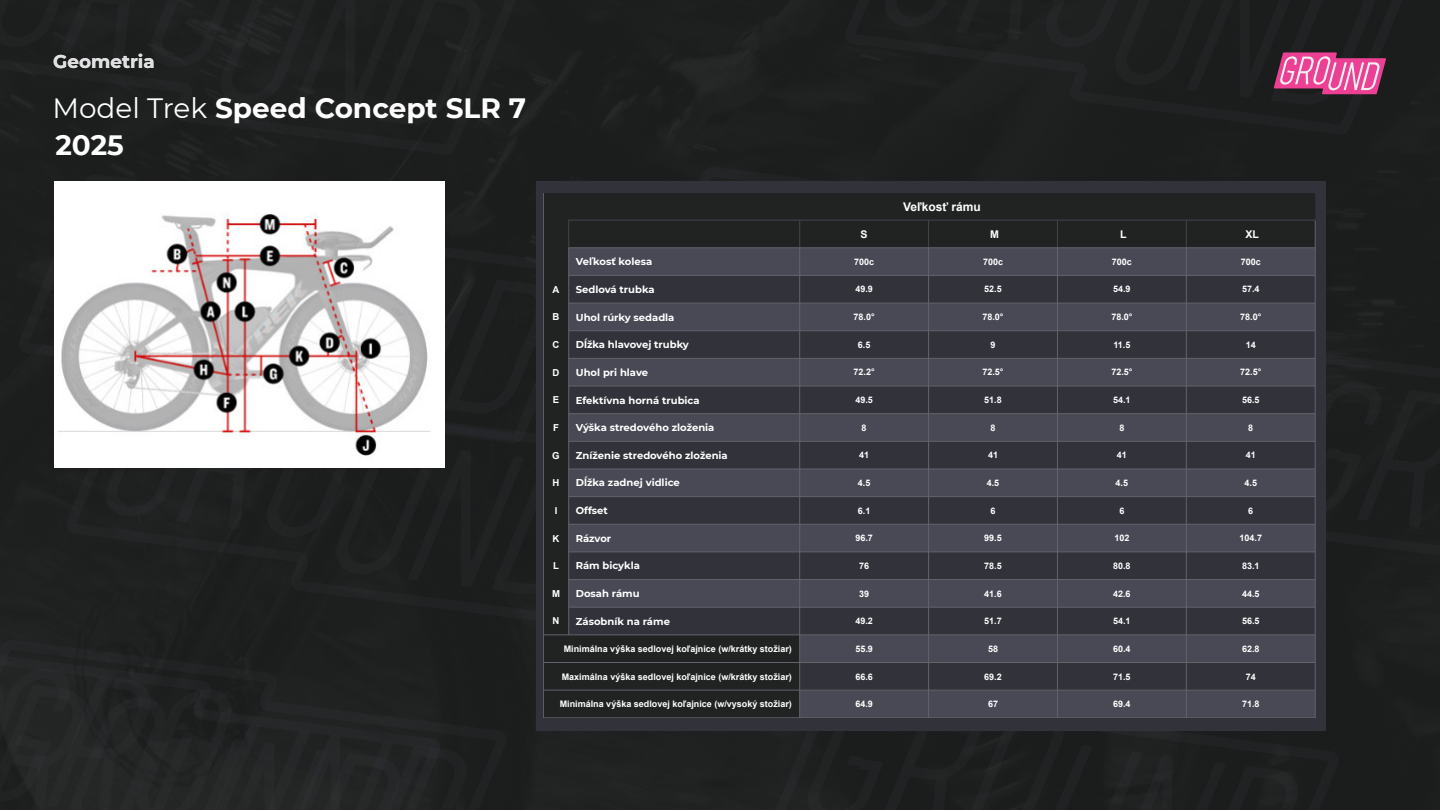
<style>
.page{position:relative;width:1440px;height:810px;background:#1c1e1d}
.page>*{position:absolute;margin:0;border:0;box-sizing:border-box;transform-origin:0 0}
.t1{font:700 27.9px "Montserrat";color:#fff}
.t2{font:700 18.4px "Montserrat";color:#e0e0e2}
.t3{font:700 12px "Arial";color:#fff}
.t4{font:700 10.6px "Arial";color:#fff}
.t5{font:700 10px "Montserrat";color:#fff}
.t6{font:700 9.6px "Arial";color:#fff}
.t7{font:700 9px "Arial";color:#fff}
.s1{font-weight:400}
</style>
<div class="page">
<div style="left:0;top:0;width:523px;height:155px;background:#1e201f"></div>
<div style="left:844px;top:0;width:574px;height:135px;background:#1d1f1e"></div>
<div style="left:17px;top:174px;width:574px;height:270px;background:#1c1e1d"></div>
<div style="left:0;top:639px;width:508px;height:171px;background:#222323"></div>
<div style="left:65px;top:354px;width:471px;height:271px;background:#1e1f1f"></div>
<div style="left:635px;top:166px;width:574px;height:15px;background:#1c1e1d"></div>
<div style="left:766px;top:660px;width:574px;height:150px;background:#1d1f1e"></div>
<div style="left:1326px;top:353px;width:114px;height:270px;background:#1c1e1d"></div>
<div style="left:536px;top:181px;width:790px;height:549px;background:#31323a"></div>
<div style="left:544px;top:195px;width:771px;height:522px;background:#212322"></div>
<svg style="left:569px;top:248px;width:746px;height:469px;fill:#494955"></svg>
<svg style="left:569px;top:331px;width:746px;height:359px"></svg>
<svg style="left:569px;top:359px;width:746px;height:248px;fill:#494955"></svg>
<svg style="left:568px;top:220px;width:1px;height:27px"></svg>
<svg style="left:799px;top:221px;width:1px;height:26px"></svg>
<svg style="left:928px;top:221px;width:1px;height:26px"></svg>
<svg style="left:1057px;top:221px;width:1px;height:26px"></svg>
<svg style="left:1186px;top:221px;width:1px;height:26px"></svg>
<hr style="left:543px;top:194px;width:1px;height:524px;background:#63636c">
<hr style="left:1315px;top:221px;width:1px;height:497px;background:#63636c">
<hr style="left:568px;top:247px;width:1px;height:388px;background:#63636c">
<hr style="left:799px;top:248px;width:1px;height:470px;background:#63636c">
<hr style="left:928px;top:248px;width:1px;height:470px;background:#63636c">
<hr style="left:1057px;top:248px;width:1px;height:470px;background:#63636c">
<hr style="left:1186px;top:248px;width:1px;height:470px;background:#63636c">
<hr style="left:569px;top:220px;width:746px;height:1px;background:#43444f">
<hr style="left:543px;top:194px;width:772px;height:1px;background:#63636c">
<hr style="left:569px;top:247px;width:746px;height:1px;background:#63636c">
<hr style="left:569px;top:275px;width:746px;height:1px;background:#63636c">
<hr style="left:569px;top:303px;width:746px;height:1px;background:#63636c">
<hr style="left:569px;top:330px;width:746px;height:1px;background:#63636c">
<hr style="left:569px;top:358px;width:746px;height:1px;background:#63636c">
<hr style="left:569px;top:386px;width:746px;height:1px;background:#63636c">
<hr style="left:569px;top:413px;width:746px;height:1px;background:#63636c">
<hr style="left:569px;top:441px;width:746px;height:1px;background:#63636c">
<hr style="left:569px;top:469px;width:746px;height:1px;background:#63636c">
<hr style="left:569px;top:496px;width:746px;height:1px;background:#63636c">
<hr style="left:569px;top:524px;width:746px;height:1px;background:#63636c">
<hr style="left:569px;top:552px;width:746px;height:1px;background:#63636c">
<hr style="left:569px;top:579px;width:746px;height:1px;background:#63636c">
<hr style="left:569px;top:607px;width:746px;height:1px;background:#63636c">
<hr style="left:543px;top:634px;width:772px;height:1px;background:#63636c">
<hr style="left:543px;top:662px;width:772px;height:1px;background:#63636c">
<hr style="left:543px;top:690px;width:772px;height:1px;background:#63636c">
<hr style="left:543px;top:717px;width:772px;height:1px;background:#63636c">
<svg style="left:1274px;top:52px;width:112px;height:42px;background:#c3598e"></svg>
<img style="left:54px;top:181px;width:391px;height:287px">
<p class="t2" style="left:53px;top:51px;width:103px">Geometria</p>
<p class="t1" style="left:52px;top:91px;width:475px"><span class="s1">Model Trek</span> Speed Concept SLR 7</p>
<p class="t1" style="left:56px;top:128px;width:70px">2025</p>
<p class="t3" style="left:903px;top:202px;width:79px">Veľkosť rámu</p>
<p class="t4" style="left:861px;top:230px;width:9px">S</p>
<p class="t4" style="left:990px;top:230px;width:10px">M</p>
<p class="t4" style="left:1120px;top:230px;width:8px">L</p>
<p class="t4" style="left:1245px;top:230px;width:15px">XL</p>
<p class="t5" style="left:576px;top:256px;width:78px">Veľkosť kolesa</p>
<p class="t7" style="left:854px;top:258px;width:22px">700c</p>
<p class="t7" style="left:983px;top:258px;width:22px">700c</p>
<p class="t7" style="left:1112px;top:258px;width:22px">700c</p>
<p class="t7" style="left:1241px;top:258px;width:22px">700c</p>
<p class="t6" style="left:553px;top:286px;width:8px">A</p>
<p class="t5" style="left:576px;top:283px;width:80px">Sedlová trubka</p>
<p class="t7" style="left:855px;top:286px;width:19px">49.9</p>
<p class="t7" style="left:984px;top:286px;width:19px">52.5</p>
<p class="t7" style="left:1113px;top:286px;width:19px">54.9</p>
<p class="t7" style="left:1242px;top:286px;width:19px">57.4</p>
<p class="t6" style="left:553px;top:313px;width:8px">B</p>
<p class="t5" style="left:576px;top:311px;width:100px">Uhol rúrky sedadla</p>
<p class="t7" style="left:854px;top:314px;width:23px">78.0°</p>
<p class="t7" style="left:982px;top:314px;width:23px">78.0°</p>
<p class="t7" style="left:1111px;top:314px;width:23px">78.0°</p>
<p class="t7" style="left:1240px;top:314px;width:23px">78.0°</p>
<p class="t6" style="left:553px;top:341px;width:8px">C</p>
<p class="t5" style="left:576px;top:339px;width:115px">Dĺžka hlavovej trubky</p>
<p class="t7" style="left:858px;top:341px;width:14px">6.5</p>
<p class="t7" style="left:991px;top:341px;width:7px">9</p>
<p class="t7" style="left:1113px;top:341px;width:19px">11.5</p>
<p class="t7" style="left:1246px;top:341px;width:12px">14</p>
<p class="t6" style="left:553px;top:369px;width:8px">D</p>
<p class="t5" style="left:576px;top:366px;width:74px">Uhol pri hlave</p>
<p class="t7" style="left:854px;top:369px;width:23px">72.2°</p>
<p class="t7" style="left:982px;top:369px;width:23px">72.5°</p>
<p class="t7" style="left:1111px;top:369px;width:23px">72.5°</p>
<p class="t7" style="left:1240px;top:369px;width:23px">72.5°</p>
<p class="t6" style="left:553px;top:396px;width:8px">E</p>
<p class="t5" style="left:576px;top:394px;width:125px">Efektívna horná trubica</p>
<p class="t7" style="left:855px;top:397px;width:19px">49.5</p>
<p class="t7" style="left:984px;top:397px;width:19px">51.8</p>
<p class="t7" style="left:1113px;top:397px;width:19px">54.1</p>
<p class="t7" style="left:1242px;top:397px;width:19px">56.5</p>
<p class="t6" style="left:553px;top:424px;width:7px">F</p>
<p class="t5" style="left:576px;top:422px;width:140px">Výška stredového zloženia</p>
<p class="t7" style="left:862px;top:424px;width:7px">8</p>
<p class="t7" style="left:991px;top:424px;width:7px">8</p>
<p class="t7" style="left:1119px;top:424px;width:7px">8</p>
<p class="t7" style="left:1248px;top:424px;width:7px">8</p>
<p class="t6" style="left:552px;top:452px;width:9px">G</p>
<p class="t5" style="left:576px;top:449px;width:154px">Zníženie stredového zloženia</p>
<p class="t7" style="left:859px;top:452px;width:12px">41</p>
<p class="t7" style="left:988px;top:452px;width:12px">41</p>
<p class="t7" style="left:1117px;top:452px;width:12px">41</p>
<p class="t7" style="left:1246px;top:452px;width:12px">41</p>
<p class="t6" style="left:553px;top:479px;width:8px">H</p>
<p class="t5" style="left:576px;top:477px;width:106px">Dĺžka zadnej vidlice</p>
<p class="t7" style="left:858px;top:479px;width:14px">4.5</p>
<p class="t7" style="left:987px;top:479px;width:14px">4.5</p>
<p class="t7" style="left:1116px;top:479px;width:14px">4.5</p>
<p class="t7" style="left:1245px;top:479px;width:14px">4.5</p>
<p class="t6" style="left:555px;top:507px;width:4px">I</p>
<p class="t5" style="left:576px;top:504px;width:34px">Offset</p>
<p class="t7" style="left:858px;top:507px;width:14px">6.1</p>
<p class="t7" style="left:991px;top:507px;width:7px">6</p>
<p class="t7" style="left:1119px;top:507px;width:7px">6</p>
<p class="t7" style="left:1248px;top:507px;width:7px">6</p>
<p class="t6" style="left:553px;top:535px;width:8px">K</p>
<p class="t5" style="left:576px;top:532px;width:37px">Rázvor</p>
<p class="t7" style="left:855px;top:535px;width:19px">96.7</p>
<p class="t7" style="left:984px;top:535px;width:19px">99.5</p>
<p class="t7" style="left:1114px;top:535px;width:17px">102</p>
<p class="t7" style="left:1240px;top:535px;width:24px">104.7</p>
<p class="t6" style="left:553px;top:562px;width:7px">L</p>
<p class="t5" style="left:576px;top:560px;width:66px">Rám bicykla</p>
<p class="t7" style="left:859px;top:562px;width:12px">76</p>
<p class="t7" style="left:984px;top:562px;width:19px">78.5</p>
<p class="t7" style="left:1113px;top:562px;width:19px">80.8</p>
<p class="t7" style="left:1242px;top:562px;width:19px">83.1</p>
<p class="t6" style="left:552px;top:590px;width:9px">M</p>
<p class="t5" style="left:576px;top:587px;width:65px">Dosah rámu</p>
<p class="t7" style="left:859px;top:590px;width:12px">39</p>
<p class="t7" style="left:984px;top:590px;width:19px">41.6</p>
<p class="t7" style="left:1113px;top:590px;width:19px">42.6</p>
<p class="t7" style="left:1242px;top:590px;width:19px">44.5</p>
<p class="t6" style="left:553px;top:617px;width:8px">N</p>
<p class="t5" style="left:576px;top:615px;width:96px">Zásobník na ráme</p>
<p class="t7" style="left:855px;top:618px;width:19px">49.2</p>
<p class="t7" style="left:984px;top:618px;width:19px">51.7</p>
<p class="t7" style="left:1113px;top:618px;width:19px">54.1</p>
<p class="t7" style="left:1242px;top:618px;width:19px">56.5</p>
<p class="t7" style="left:564px;top:645px;width:230px">Minimálna výška sedlovej koľajnice (w/krátky stožiar)</p>
<p class="t7" style="left:855px;top:645px;width:19px">55.9</p>
<p class="t7" style="left:988px;top:645px;width:12px">58</p>
<p class="t7" style="left:1113px;top:645px;width:19px">60.4</p>
<p class="t7" style="left:1242px;top:645px;width:19px">62.8</p>
<p class="t7" style="left:562px;top:673px;width:232px">Maximálna výška sedlovej koľajnice (w/krátky stožiar)</p>
<p class="t7" style="left:855px;top:673px;width:19px">66.6</p>
<p class="t7" style="left:984px;top:673px;width:19px">69.2</p>
<p class="t7" style="left:1113px;top:673px;width:19px">71.5</p>
<p class="t7" style="left:1246px;top:673px;width:12px">74</p>
<p class="t7" style="left:560px;top:701px;width:234px">Minimálna výška sedlovej koľajnice (w/vysoký stožiar)</p>
<p class="t7" style="left:855px;top:701px;width:19px">64.9</p>
<p class="t7" style="left:988px;top:701px;width:12px">67</p>
<p class="t7" style="left:1113px;top:701px;width:19px">69.4</p>
<p class="t7" style="left:1242px;top:701px;width:19px">71.8</p>
</div>
